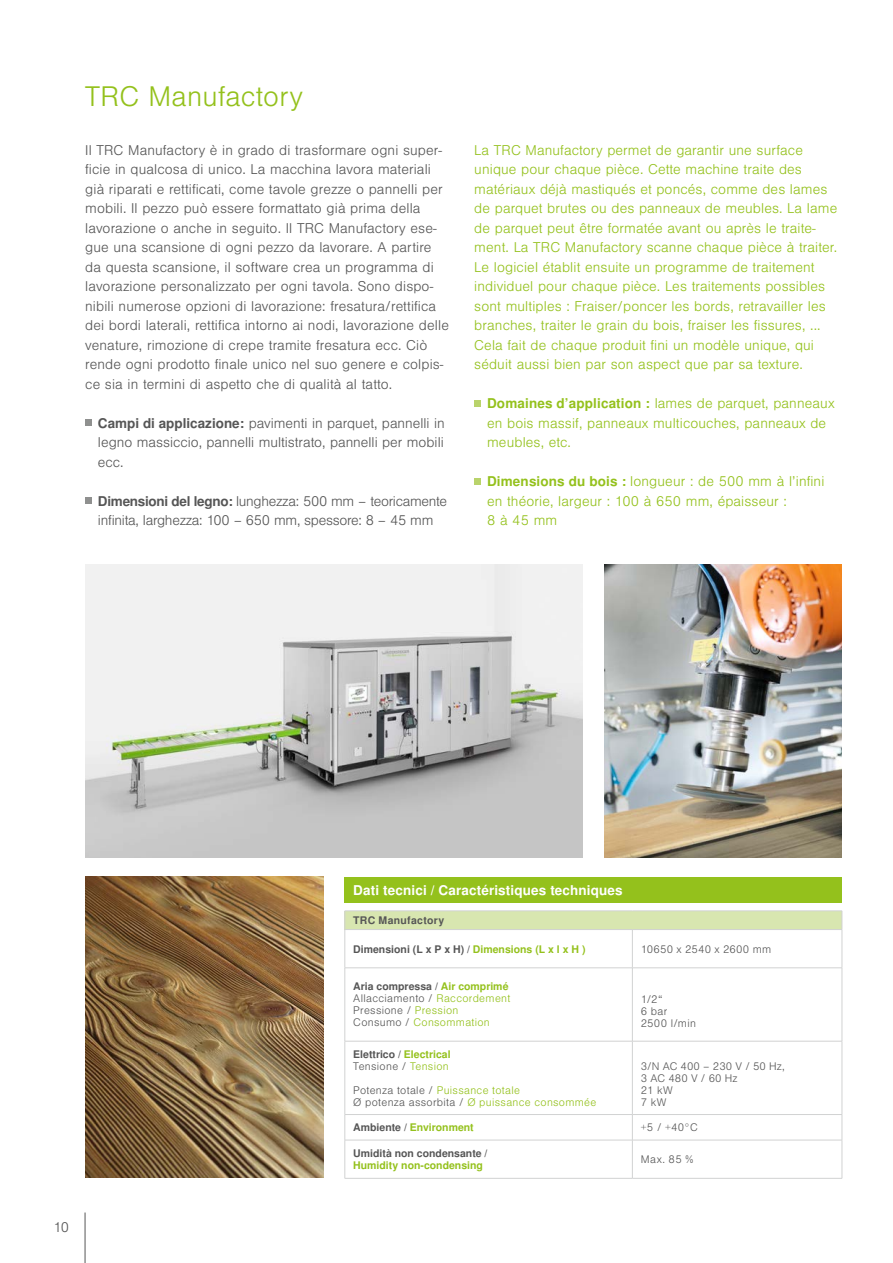
<style>
.page{position:relative;width:893px;height:1263px;background:#fff}
.page>*{position:absolute;margin:0;border:0;box-sizing:border-box;transform-origin:0 0}
.t1{font:300 27px "Nimbus San LOT";letter-spacing:.01em;color:#94c11c}
.t2{font:300 13.5px/19.5px "Nimbus San LOT";letter-spacing:.01em;color:#94c11c}
.t3{font:300 13.5px/19.5px "Nimbus San LOT";letter-spacing:.01em;color:#565656}
.t4{font:300 13.5px/19.5px "Nimbus San LOT";letter-spacing:-.02em;color:#565656}
.t5{font:700 13.5px "Nimbus San LOT";letter-spacing:.01em;color:#fff}
.t6{font:300 10.5px/12px "Nimbus San LOT";letter-spacing:.03em;color:#565656}
.t7{font:700 10.5px/12px "Nimbus San LOT";color:#565656}
.t8{font:300 10.5px/12px "Nimbus San LOT";letter-spacing:.03em;color:#94c11c}
.t9{font:700 10.5px "Nimbus San LOT";color:#94c11c}
.t10{font:300 10.5px/12px "Nimbus San LOT";letter-spacing:.01em;color:#565656}
.t11{font:700 10.5px "Nimbus San LOT";letter-spacing:.03em;color:#565656}
.s1{font-weight:700}
.s2{color:#94c11c}
.s3{font-weight:700;color:#94c11c}
.s4{font-weight:300}
.s5{font-weight:300;color:#94c11c}
.s6{color:#565656}
</style>
<div class="page">
<img style="left:85px;top:564px;width:498px;height:293px">
<img style="left:604px;top:564px;width:238px;height:293px">
<img style="left:85px;top:877px;width:238px;height:301px">
<div style="left:85px;top:419px;width:7px;height:7px;background:#8f908f"></div>
<div style="left:85px;top:498px;width:7px;height:6px;background:#8f908f"></div>
<div style="left:474px;top:400px;width:7px;height:6px;background:#b9d36b"></div>
<div style="left:474px;top:478px;width:7px;height:6px;background:#b9d36b"></div>
<hr style="left:85px;top:1212px;width:1px;height:51px;background:#565656">
<div style="left:345px;top:877px;width:497px;height:25px;background:#94c11c"></div>
<div style="left:345px;top:911px;width:497px;height:18px;background:#d8e6b0"></div>
<hr style="left:345px;top:910px;width:287px;height:1px;background:#d1d2d2">
<hr style="left:632px;top:910px;width:210px;height:1px;background:#d1d2d2">
<svg style="left:842px;top:911px;width:1px;height:18px"></svg>
<hr style="left:345px;top:930px;width:1px;height:38px;background:#d1d2d2">
<hr style="left:345px;top:929px;width:287px;height:1px;background:#d1d2d2">
<hr style="left:632px;top:930px;width:1px;height:38px;background:#d1d2d2">
<hr style="left:632px;top:929px;width:210px;height:1px;background:#d1d2d2">
<hr style="left:842px;top:930px;width:1px;height:38px;background:#d1d2d2">
<hr style="left:345px;top:968px;width:1px;height:73px;background:#d1d2d2">
<hr style="left:345px;top:967px;width:287px;height:1px;background:#d1d2d2">
<hr style="left:632px;top:968px;width:1px;height:73px;background:#d1d2d2">
<hr style="left:632px;top:967px;width:210px;height:1px;background:#d1d2d2">
<hr style="left:842px;top:968px;width:1px;height:73px;background:#d1d2d2">
<hr style="left:345px;top:1041px;width:1px;height:73px;background:#d1d2d2">
<hr style="left:345px;top:1041px;width:287px;height:1px;background:#d1d2d2">
<hr style="left:632px;top:1041px;width:1px;height:73px;background:#d1d2d2">
<hr style="left:632px;top:1041px;width:210px;height:1px;background:#d1d2d2">
<hr style="left:842px;top:1041px;width:1px;height:73px;background:#d1d2d2">
<svg style="left:345px;top:1115px;width:1px;height:25px"></svg>
<hr style="left:345px;top:1114px;width:287px;height:1px;background:#d1d2d2">
<svg style="left:632px;top:1115px;width:1px;height:25px"></svg>
<hr style="left:632px;top:1114px;width:210px;height:1px;background:#d1d2d2">
<svg style="left:842px;top:1115px;width:1px;height:25px"></svg>
<hr style="left:345px;top:1140px;width:1px;height:38px;background:#d1d2d2">
<hr style="left:345px;top:1140px;width:287px;height:1px;background:#d1d2d2">
<hr style="left:345px;top:1178px;width:287px;height:1px;background:#d1d2d2">
<hr style="left:632px;top:1140px;width:1px;height:38px;background:#d1d2d2">
<hr style="left:632px;top:1140px;width:210px;height:1px;background:#d1d2d2">
<hr style="left:842px;top:1140px;width:1px;height:38px;background:#d1d2d2">
<hr style="left:632px;top:1178px;width:210px;height:1px;background:#d1d2d2">
<h1 class="t1" style="left:85px;top:81px;width:219px">TRC Manufactory</h1>
<p class="t3" style="left:85px;top:140px;width:365px">Il TRC Manufactory è in grado di trasformare ogni super&shy;ficie in qualcosa di unico. La macchina lavora materiali già riparati e rettificati, come tavole grezze o pannelli per mobili. Il pezzo può essere formattato già prima della lavorazione o anche in seguito. Il TRC Manufactory ese&shy;gue una scansione di ogni pezzo da lavorare. A partire da questa scansione, il software crea un programma di lavorazione personalizzato per ogni tavola. Sono dispo&shy;nibili numerose opzioni di lavorazione: fresatura/rettifica dei bordi laterali, rettifica intorno ai nodi, lavorazione delle venature, rimozione di crepe tramite fresatura ecc. Ciò rende ogni prodotto finale unico nel suo genere e colpis&shy;ce sia in termini di aspetto che di qualità al tatto.</p>
<p class="t3" style="left:98px;top:414px;width:348px;text-align:justify"><span class="s1">Campi di applicazione:</span> pavimenti in parquet, pannelli in legno massiccio, pannelli multistrato, pannelli per mobili ecc.</p>
<p class="t4" style="left:98px;top:492px;width:351px"><span class="s1">Dimensioni del legno:</span> lunghezza: 500 mm – teoricamente infinita, larghezza: 100 – 650 mm, spessore: 8 – 45 mm</p>
<p class="t2" style="left:474px;top:140px;width:364px">La TRC Manufactory permet de garantir une surface unique pour chaque pièce. Cette machine traite des matériaux déjà mastiqués et poncés, comme des lames de parquet brutes ou des panneaux de meubles. La lame de parquet peut être formatée avant ou après le traite&shy;ment. La TRC Manufactory scanne chaque pièce à traiter.<br>Le logiciel établit ensuite un programme de traitement individuel pour chaque pièce. Les traitements possibles sont multiples : Fraiser/poncer les bords, retravailler les branches, traiter le grain du bois, fraiser les fissures, ...<br>Cela fait de chaque produit fini un modèle unique, qui séduit aussi bien par son aspect que par sa texture.</p>
<p class="t2" style="left:487px;top:394px;width:349px"><span class="s1">Domaines d’application :</span> lames de parquet, panneaux en bois massif, panneaux multicouches, panneaux de meubles, etc.</p>
<p class="t2" style="left:487px;top:472px;width:339px"><span class="s1">Dimensions du bois :</span> longueur : de 500 mm à l’infini en théorie, largeur : 100 à 650 mm, épaisseur :<br>8 à 45 mm</p>
<p class="t3" style="left:54px;top:1218px;width:17px">10</p>
<p class="t5" style="left:353px;top:882px;width:271px">Dati tecnici / Caractéristiques techniques</p>
<p class="t11" style="left:353px;top:914px;width:93px">TRC Manufactory</p>
<p class="t7" style="left:353px;top:943px;width:234px">Dimensioni (L x P x H) / <span class="s2">Dimensions (L x l x H )</span></p>
<p class="t6" style="left:641px;top:943px;width:132px">10650 x 2540 x 2600 mm</p>
<p class="t6" style="left:353px;top:981px;width:158px"><span class="s1">Aria compressa /</span> <span class="s3">Air comprimé<br></span>Allacciamento / <span class="s2">Raccordement<br></span>Pressione / <span class="s2">Pression<br></span>Consumo / <span class="s2">Consommation</span></p>
<p class="t6" style="left:641px;top:993px;width:57px">1/2“<br>6 bar<br>2500 l/min</p>
<p class="t7" style="left:353px;top:1048px;width:99px">Elettrico / <span class="s2">Electrical<br></span><span class="s4">Tensione /</span> <span class="s5">Tension</span></p>
<p class="t8" style="left:353px;top:1084px;width:245px"><span class="s6">Potenza totale /</span> Puissance totale<br><span class="s6">Ø potenza assorbita /</span> Ø puissance consommée</p>
<p class="t10" style="left:641px;top:1060px;width:145px">3/N AC 400 – 230 V / 50 Hz,<br>3 AC 480 V / 60 Hz<br>21 kW<br>7 kW</p>
<p class="t9" style="left:353px;top:1121px;width:122px"><span class="s6">Ambiente /</span> Environment</p>
<p class="t6" style="left:641px;top:1122px;width:58px">+5 / +40°C</p>
<p class="t7" style="left:353px;top:1148px;width:136px">Umidità non condensante /</p>
<p class="t9" style="left:353px;top:1159px;width:131px">Humidity non-condensing</p>
<p class="t6" style="left:641px;top:1154px;width:54px">Max. 85 %</p>
</div>
